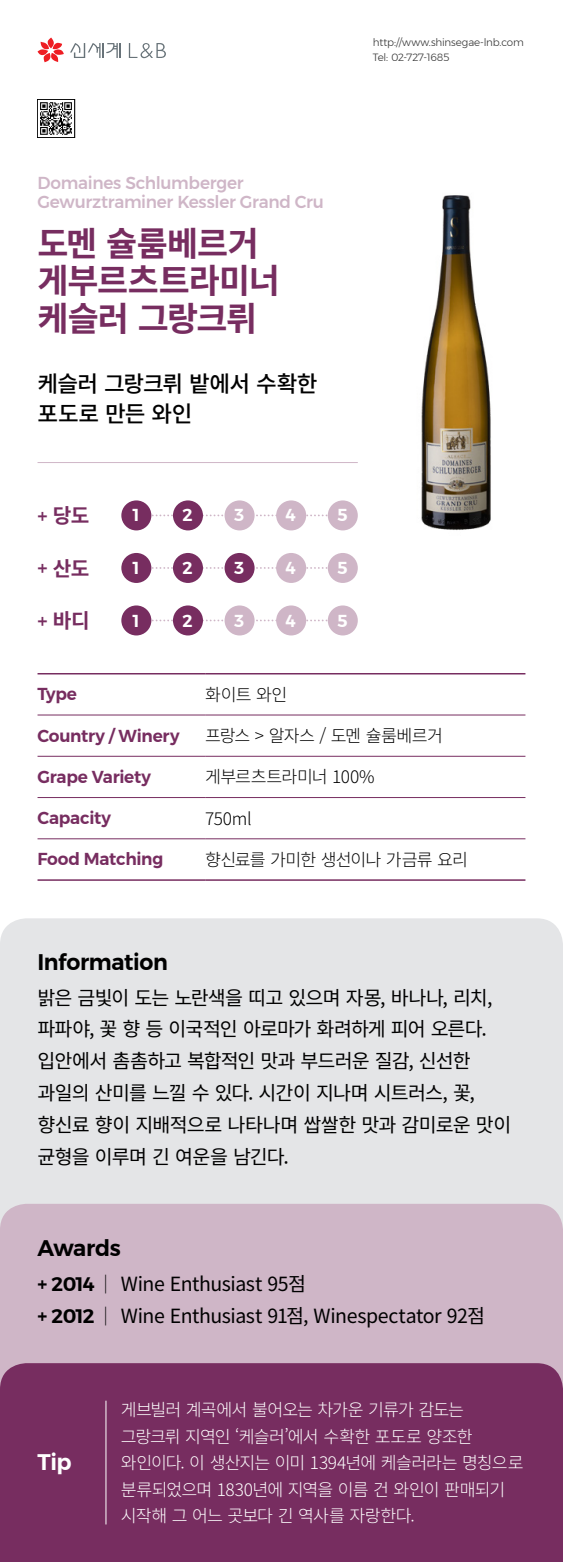
<style>
.page{position:relative;width:563px;height:1562px;background:#fff}
.page>*{position:absolute;margin:0;border:0;box-sizing:border-box;transform-origin:0 0}
.와인제목_45{font:700 33.75px/37.5px "Source Han Sans K";letter-spacing:-.03em;color:#772d60}
.와인소개_30{font:500 22.5px/30px "Source Han Sans K";letter-spacing:-.03em;color:#000}
.본문영문_30{font:600 22.5px "Montserrat";letter-spacing:-.02em;color:#000}
.본문영문_30-2{font:600 22.5px "Montserrat";color:#fff}
.본문_26{font:700 20.25px "Source Han Sans K";color:#772d60}
.본문_26-2{font:19.5px/31.9px "Source Han Sans K";letter-spacing:-.035em;color:#000}
.표__팁_23{font:300 17.25px/26.6px "Source Han Sans K";letter-spacing:-.045em;color:#fff}
.표__팁_23-2{font:300 17.25px "Source Han Sans K";letter-spacing:-.04em;color:#000}
.표_영문{font:600 17.25px "Montserrat";letter-spacing:-.015em;color:#772d60}
.와인영문_23{font:500 17.25px/18.8px "Montserrat";letter-spacing:-.015em;color:#cfb6c7}
.표_영문-2{font:600 17.25px "Montserrat";color:#fff}
.신세계_주소전화_14{font:300 10.5px "Montserrat";letter-spacing:-.015em;color:#333}
.s1{font-family:"Montserrat";font-weight:500}
.s2{font-family:"Montserrat";font-weight:600}
.s3{font-family:"Montserrat";font-weight:200}
</style>
<div class="page">
<img style="left:326px;top:195px;width:165px;height:336px">
<svg style="left:38px;top:38px;width:26px;height:24px"></svg>
<svg style="left:70px;top:43px;width:50px;height:15px"></svg>
<svg style="left:129px;top:43px;width:37px;height:15px"></svg>
<img style="left:40px;top:100px;width:35px;height:37px">
<svg style="left:151px;top:514px;width:177px;height:2px"></svg>
<div style="left:121px;top:500px;width:30px;height:30px;background:#772d60;border-radius:50%"></div>
<div style="left:173px;top:500px;width:30px;height:30px;background:#772d60;border-radius:50%"></div>
<div style="left:224px;top:500px;width:30px;height:30px;background:#cfb6c7;border-radius:50%"></div>
<div style="left:276px;top:500px;width:30px;height:30px;background:#cfb6c7;border-radius:50%"></div>
<div style="left:328px;top:500px;width:30px;height:30px;background:#cfb6c7;border-radius:50%"></div>
<svg style="left:151px;top:567px;width:177px;height:2px"></svg>
<div style="left:121px;top:553px;width:30px;height:30px;background:#772d60;border-radius:50%"></div>
<div style="left:173px;top:553px;width:30px;height:30px;background:#772d60;border-radius:50%"></div>
<div style="left:224px;top:553px;width:30px;height:30px;background:#772d60;border-radius:50%"></div>
<div style="left:276px;top:553px;width:30px;height:30px;background:#cfb6c7;border-radius:50%"></div>
<div style="left:328px;top:553px;width:30px;height:30px;background:#cfb6c7;border-radius:50%"></div>
<svg style="left:151px;top:619px;width:177px;height:2px"></svg>
<div style="left:121px;top:605px;width:30px;height:30px;background:#772d60;border-radius:50%"></div>
<div style="left:173px;top:605px;width:30px;height:30px;background:#772d60;border-radius:50%"></div>
<div style="left:224px;top:605px;width:30px;height:30px;background:#cfb6c7;border-radius:50%"></div>
<div style="left:276px;top:605px;width:30px;height:30px;background:#cfb6c7;border-radius:50%"></div>
<div style="left:328px;top:605px;width:30px;height:30px;background:#cfb6c7;border-radius:50%"></div>
<hr style="left:38px;top:462px;width:320px;height:1px;background:#cfb6c7">
<hr style="left:38px;top:714px;width:167px;height:1px;background:#772d60">
<hr style="left:205px;top:714px;width:320px;height:1px;background:#772d60">
<hr style="left:38px;top:756px;width:167px;height:1px;background:#772d60">
<hr style="left:205px;top:756px;width:320px;height:1px;background:#772d60">
<hr style="left:38px;top:797px;width:167px;height:1px;background:#772d60">
<hr style="left:205px;top:797px;width:320px;height:1px;background:#772d60">
<hr style="left:38px;top:838px;width:167px;height:1px;background:#772d60">
<hr style="left:205px;top:838px;width:320px;height:1px;background:#772d60">
<hr style="left:38px;top:673px;width:167px;height:1px;background:#772d60">
<hr style="left:205px;top:673px;width:320px;height:1px;background:#772d60">
<hr style="left:38px;top:879px;width:167px;height:2px;background:#772d60">
<hr style="left:205px;top:879px;width:320px;height:2px;background:#772d60">
<div style="left:0;top:918px;width:562px;height:285px;background:#e4e5e7;border-radius:26px"></div>
<div style="left:0;top:1203px;width:562px;height:160px;background:#cfb6c7;border-radius:26px"></div>
<div style="left:0;top:1363px;width:562px;height:198px;background:#772d60;border-radius:26px"></div>
<hr style="left:106px;top:1400px;width:1px;height:124px;background:#fff">
<p class="신세계_주소전화_14" style="left:372px;top:35px;width:152px">http://www.shinsegae-lnb.com</p>
<p class="신세계_주소전화_14" style="left:372px;top:49px;width:78px">Tel: 02-727-1685</p>
<p class="와인영문_23" style="left:38px;top:174px;width:288px">Domaines Schlumberger<br>Gewurztraminer Kessler Grand Cru</p>
<p class="와인제목_45" style="left:38px;top:225px;width:244px">도멘 슐룸베르거 게부르츠트라미너 케슬러 그랑크뤼</p>
<p class="와인소개_30" style="left:38px;top:369px;width:281px">케슬러 그랑크뤼 밭에서 수확한 포도로 만든 와인</p>
<p class="본문_26" style="left:38px;top:504px;width:53px"><span class="s1">+</span> 당도</p>
<p class="표_영문-2" style="left:133px;top:502px;width:8px">1</p>
<p class="표_영문-2" style="left:182px;top:502px;width:12px">2</p>
<p class="표_영문-2" style="left:234px;top:502px;width:12px">3</p>
<p class="표_영문-2" style="left:285px;top:502px;width:12px">4</p>
<p class="표_영문-2" style="left:337px;top:502px;width:12px">5</p>
<p class="본문_26" style="left:38px;top:557px;width:53px"><span class="s1">+</span> 산도</p>
<p class="표_영문-2" style="left:133px;top:554px;width:8px">1</p>
<p class="표_영문-2" style="left:182px;top:554px;width:12px">2</p>
<p class="표_영문-2" style="left:234px;top:554px;width:12px">3</p>
<p class="표_영문-2" style="left:285px;top:554px;width:12px">4</p>
<p class="표_영문-2" style="left:337px;top:554px;width:12px">5</p>
<p class="본문_26" style="left:38px;top:609px;width:54px"><span class="s1">+</span> 바디</p>
<p class="표_영문-2" style="left:133px;top:607px;width:8px">1</p>
<p class="표_영문-2" style="left:182px;top:607px;width:12px">2</p>
<p class="표_영문-2" style="left:234px;top:607px;width:12px">3</p>
<p class="표_영문-2" style="left:285px;top:607px;width:12px">4</p>
<p class="표_영문-2" style="left:337px;top:607px;width:12px">5</p>
<p class="표_영문" style="left:38px;top:680px;width:41px">Type</p>
<p class="표__팁_23-2" style="left:205px;top:685px;width:84px">화이트 와인</p>
<p class="표_영문" style="left:38px;top:722px;width:143px">Country / Winery</p>
<p class="표__팁_23-2" style="left:205px;top:726px;width:239px">프랑스 &gt; 알자스 / 도멘 슐룸베르거</p>
<p class="표_영문" style="left:38px;top:763px;width:115px">Grape Variety</p>
<p class="표__팁_23-2" style="left:205px;top:767px;width:171px">게부르츠트라미너 100%</p>
<p class="표_영문" style="left:38px;top:804px;width:75px">Capacity</p>
<p class="표__팁_23-2" style="left:205px;top:808px;width:48px">750ml</p>
<p class="표_영문" style="left:38px;top:845px;width:127px">Food Matching</p>
<p class="표__팁_23-2" style="left:205px;top:850px;width:264px">향신료를 가미한 생선이나 가금류 요리</p>
<p class="본문영문_30" style="left:38px;top:944px;width:132px">Information</p>
<p class="본문_26-2" style="left:38px;top:981px;width:475px">밝은 금빛이 도는 노란색을 띠고 있으며 자몽, 바나나, 리치, 파파야, 꽃 향 등 이국적인 아로마가 화려하게 피어 오른다. 입안에서 촘촘하고 복합적인 맛과 부드러운 질감, 신선한 과일의 산미를 느낄 수 있다. 시간이 지나며 시트러스, 꽃, 향신료 향이 지배적으로 나타나며 쌉쌀한 맛과 감미로운 맛이 균형을 이루며 긴 여운을 남긴다.</p>
<p class="본문영문_30" style="left:38px;top:1230px;width:85px">Awards</p>
<p class="본문_26-2" style="left:38px;top:1268px;width:270px"><span class="s2">+ 2014</span> <span class="s3">|</span> Wine Enthusiast 95점</p>
<p class="본문_26-2" style="left:38px;top:1300px;width:449px"><span class="s2">+ 2012</span> <span class="s3">|</span> Wine Enthusiast 91점, Winespectator 92점</p>
<p class="본문영문_30-2" style="left:38px;top:1444px;width:35px">Tip</p>
<p class="표__팁_23" style="left:121px;top:1396px;width:404px">게브빌러 계곡에서 불어오는 차가운 기류가 감도는 그랑크뤼 지역인 ‘케슬러’에서 수확한 포도로 양조한 와인이다. 이 생산지는 이미 1394년에 케슬러라는 명칭으로 분류되었으며 1830년에 지역을 이름 건 와인이 판매되기 시작해 그 어느 곳보다 긴 역사를 자랑한다.</p>
</div>
